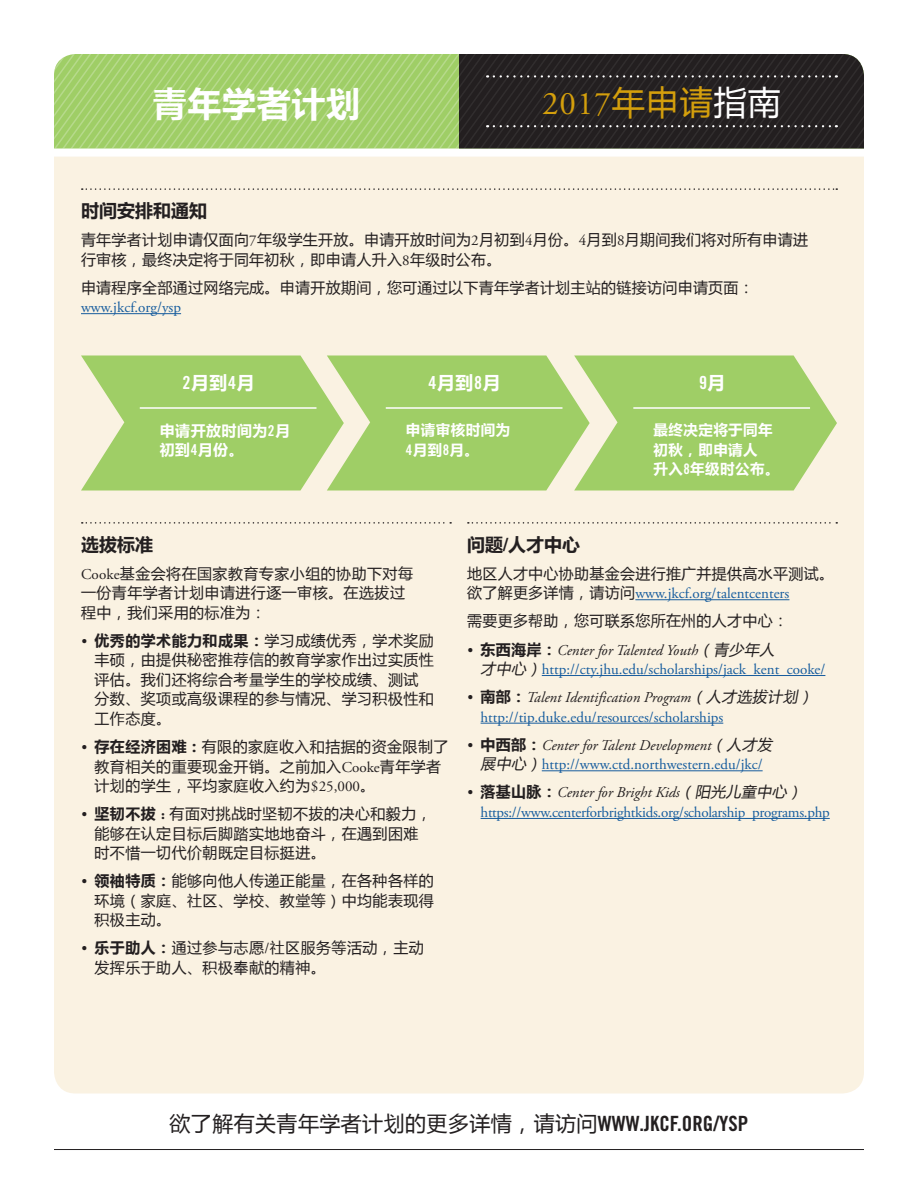
<style>
.page{position:relative;width:918px;height:1188px;background:#fff}
.page>*{position:absolute;margin:0;border:0;box-sizing:border-box;transform-origin:0 0}
.t1{font:700 33.9px "Microsoft Ya Hei";letter-spacing:.02em;color:#fff}
.t2{font:33px "Adobe Garamond Pro";color:#d49f0c}
.t3{font:21px "Microsoft Ya Hei";letter-spacing:.02em;color:#231f20}
.t4{font:700 18px "Microsoft Ya Hei";color:#231f20}
.t5{font:700 18px "Microsoft Ya Hei";color:#fff}
.t6{font:18px "Trade Gothic Bold Cond Twenty";color:#fff}
.t7{font:15px/19.5px "Microsoft Ya Hei";letter-spacing:.03em;color:#231f20}
.t8{font:15px/19.5px "Adobe Garamond Pro";color:#175d9e}
.t9{font:15px/19.5px "Adobe Garamond Pro";letter-spacing:-.02em;color:#175d9e}
.t10{font:700 15px/19.5px "Microsoft Ya Hei";letter-spacing:.03em;color:#fff}
.t11{font:700 14.55px/19.5px "Microsoft Ya Hei";letter-spacing:.03em;color:#fff}
.s1{font-family:"Microsoft Ya Hei"}
.s2{font-family:"Microsoft Ya Hei";color:#fff}
.s3{font-family:"Adobe Garamond Pro"}
.s4{font-family:"Adobe Garamond Pro";color:#175d9e}
.s5{font-family:"Trade Gothic Bold Cond Twenty";font-weight:400}
.s6{font-family:"Microsoft Ya Hei";font-weight:700}
.s7{font-weight:700}
.s8{font-family:"Adobe Garamond Pro";font-weight:700}
.s9{font-family:"Microsoft Ya Hei";color:#231f20}
.s10{font-family:"Microsoft Ya Hei";font-weight:700;color:#231f20}
.s11{font-style:italic;color:#231f20}
.s12{font-family:"Microsoft Ya Hei";font-style:italic;color:#231f20}
.s13{font-family:"Trade Gothic Bold Cond Twenty"}
</style>
<div class="page">
<div style="left:54px;top:157px;width:810px;height:937px;background:#faf2e2"></div>
<svg style="left:82px;top:188px;width:755px;height:2px;background:#d2cbbe"></svg>
<hr style="left:81px;top:313px;width:100px;height:1px;background:#175d9e">
<svg style="left:82px;top:522px;width:369px;height:2px"></svg>
<svg style="left:468px;top:522px;width:369px;height:2px"></svg>
<hr style="left:635px;top:599px;width:154px;height:1px;background:#175d9e">
<hr style="left:542px;top:675px;width:283px;height:1px;background:#175d9e">
<hr style="left:481px;top:723px;width:242px;height:1px;background:#175d9e">
<hr style="left:542px;top:770px;width:221px;height:1px;background:#175d9e">
<hr style="left:481px;top:818px;width:349px;height:1px;background:#175d9e">
<hr style="left:54px;top:1149px;width:810px;height:1px;background:#231f20">
<svg style="left:54px;top:54px;width:810px;height:94px;background:#667a4a"></svg>
<svg style="left:81px;top:356px;width:756px;height:134px;background:#aad276"></svg>
<hr style="left:140px;top:407px;width:176px;height:2px;background:#fff">
<hr style="left:386px;top:407px;width:176px;height:2px;background:#fff">
<hr style="left:633px;top:407px;width:177px;height:2px;background:#fff">
<p class="t1" style="left:153px;top:80px;width:209px">青年学者计划</p>
<p class="t2" style="left:542px;top:84px;width:240px">2017<span class="s1">年申请</span><span class="s2">指南</span></p>
<p class="t4" style="left:81px;top:198px;width:127px">时间安排和通知</p>
<p class="t7" style="left:81px;top:229px;width:729px">青年学者计划申请仅面向<span class="s3">7</span>年级学生开放。申请开放时间为<span class="s3">2</span>月初到<span class="s3">4</span>月份。<span class="s3">4</span>月到<span class="s3">8</span>月期间我们将对所有申请进行审核，最终决定将于同年初秋，即申请人升入<span class="s3">8</span>年级时公布。</p>
<p class="t7" style="left:81px;top:277px;width:674px">申请程序全部通过网络完成。申请开放期间，您可通过以下青年学者计划主站的链接访问申请页面：<span class="s4">www.jkcf.org/ysp</span></p>
<p class="t5" style="left:182px;top:370px;width:74px"><span class="s5">2</span>月到<span class="s5">4</span>月</p>
<p class="t5" style="left:428px;top:370px;width:74px"><span class="s5">4</span>月到<span class="s5">8</span>月</p>
<p class="t6" style="left:699px;top:372px;width:27px">9<span class="s6">月</span></p>
<p class="t10" style="left:160px;top:420px;width:132px">申请开放时间为<span class="s5">2</span>月初到<span class="s5">4</span>月份。</p>
<p class="t11" style="left:406px;top:420px;width:106px">申请审核时间为<br><span class="s5">4</span>月到<span class="s5">8</span>月。</p>
<p class="t11" style="left:653px;top:420px;width:128px">最终决定将于同年初秋，即申请人<br>升入<span class="s5">8</span>年级时公布。</p>
<p class="t4" style="left:81px;top:532px;width:73px">选拔标准</p>
<p class="t7" style="left:81px;top:563px;width:334px"><span class="s3">Cooke</span>基金会将在国家教育专家小组的协助下对每一份青年学者计划申请进行逐一审核。在选拔过程中，我们采用的标准为：</p>
<p class="t7" style="left:94px;top:630px;width:341px;text-indent:-14px">• <span class="s7">优秀的学术能力和成果：</span>学习成绩优秀，学术奖励丰硕，由提供秘密推荐信的教育学家作出过实质性评估。我们还将综合考量学生的学校成绩、测试分数、奖项或高级课程的参与情况、学习积极性和工作态度。</p>
<p class="t7" style="left:94px;top:736px;width:356px;text-indent:-14px">• <span class="s7">存在经济困难 :</span> 有限的家庭收入和拮据的资金限制了教育相关的重要现金开销。之前加入<span class="s3">Cooke</span>青年学者计划的学生，平均家庭收入约为<span class="s3">$25,000</span>。</p>
<p class="t7" style="left:94px;top:804px;width:339px;text-indent:-14px">• <span class="s7">坚韧不拔</span> <span class="s8">:</span> 有面对挑战时坚韧不拔的决心和毅力，能够在认定目标后脚踏实地地奋斗，在遇到困难时不惜一切代价朝既定目标挺进。</p>
<p class="t7" style="left:94px;top:871px;width:341px;text-align:justify;text-indent:-14px">• <span class="s7">领袖特质：</span>能够向他人传递正能量，在各种各样的环境（家庭、社区、学校、教堂等）中均能表现得积极主动。</p>
<p class="t7" style="left:94px;top:938px;width:331px;text-indent:-14px">• <span class="s7">乐于助人：</span>通过参与志愿<span class="s3">/</span>社区服务等活动，主动发挥乐于助人、积极奉献的精神。</p>
<p class="t4" style="left:467px;top:532px;width:115px">问题<span class="s5">/</span>人才中心</p>
<p class="t7" style="left:467px;top:563px;width:368px">地区人才中心协助基金会进行推广并提供高水平测试。欲了解更多详情，请访问<span class="s4">www.jkcf.org/talentcenters</span></p>
<p class="t7" style="left:467px;top:611px;width:323px">需要更多帮助，您可联系您所在州的人才中心：</p>
<p class="t8" style="left:481px;top:641px;width:346px;text-indent:-14px"><span class="s9">•</span> <span class="s10">东西海岸：</span><span class="s11">Center for Talented Youth</span><span class="s12">（青少年人<br>才中心）</span>http://cty.jhu.edu/scholarships/jack_kent_cooke/</p>
<p class="t8" style="left:481px;top:688px;width:337px;text-indent:-14px"><span class="s9">•</span> <span class="s10">南部：</span><span class="s11">Talent Identification Program</span><span class="s12">（人才选拔计划）</span>http://tip.duke.edu/resources/scholarships</p>
<p class="t8" style="left:467px;top:736px;width:310px;text-align:center"><span class="s9">•</span> <span class="s10">中西部：</span><span class="s11">Center for Talent Development</span><span class="s12">（人才发展中心）</span>http://www.ctd.northwestern.edu/jkc/</p>
<p class="t9" style="left:481px;top:783px;width:351px;text-indent:-14px"><span class="s9">•</span> <span class="s10">落基山脉：</span><span class="s11">Center for Bright Kids</span><span class="s12">（阳光儿童中心）</span>https://www.centerforbrightkids.org/scholarship_programs.php</p>
<p class="t3" style="left:170px;top:1109px;width:580px">欲了解有关青年学者计划的更多详情，请访问<span class="s13">WWW.JKCF.ORG/YSP</span></p>
</div>
